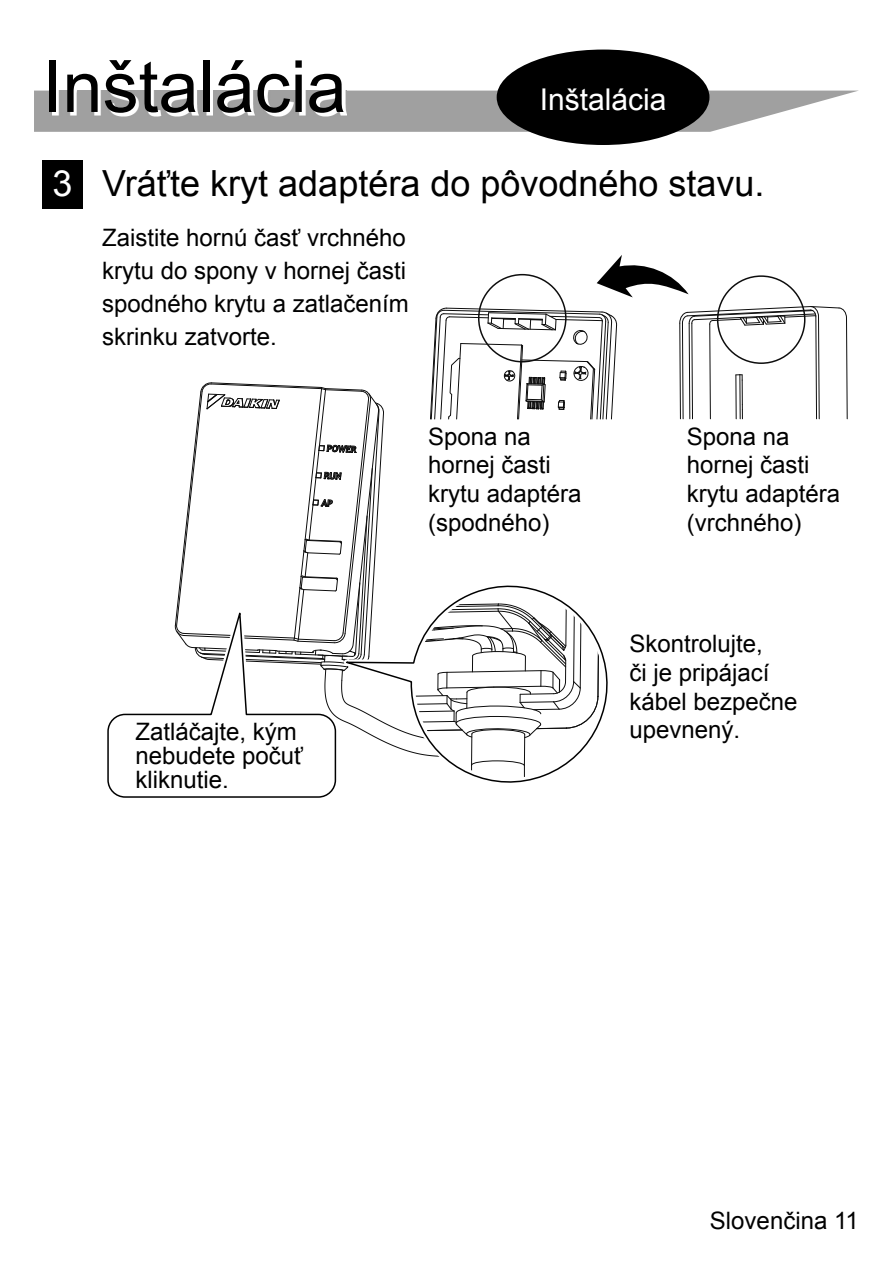
<style>
.page{position:relative;width:893px;height:1263px;background:#fff}
.page>*{position:absolute;margin:0;border:0;box-sizing:border-box;transform-origin:0 0}
.t1{font:72px "Arial";color:#000}
.t2{font:36px "Arial";color:#000}
.t3{font:30px "Arial";color:#fff}
.t4{font:24px/28.8px "Arial";color:#000}
.s1{color:#fff}
</style>
<div class="page">
<svg style="left:34px;top:91px;width:823px;height:41px"></svg>
<img style="left:52px;top:90px;width:295px;height:26px">
<div style="left:43px;top:160px;width:40px;height:48px;background:#000"></div>
<svg style="left:679px;top:306px;width:169px;height:113px"></svg>
<div style="left:717px;top:275px;width:88px;height:89px;border:2px solid #0d0d0d;border-radius:50%"></div>
<svg style="left:597px;top:255px;width:92px;height:42px"></svg>
<svg style="left:107px;top:308px;width:510px;height:490px"></svg>
<div style="left:497px;top:50px;width:212px;height:95px;background:#000;border-radius:50%"></div>
<h1 class="t1" style="left:43px;top:47px;width:306px">Inštalácia</h1>
<p class="t3" style="left:540px;top:83px;width:128px">Inštalácia</p>
<h2 class="t2" style="left:53px;top:164px;width:714px"><span class="s1">3</span> Vráťte kryt adaptéra do pôvodného stavu.</h2>
<p class="t4" style="left:102px;top:221px;width:308px;line-height:33px">Zaistite hornú časť vrchného krytu do spony v hornej časti spodného krytu a zatlačením skrinku zatvorte.</p>
<p class="t4" style="left:428px;top:422px;width:155px">Spona na hornej časti krytu adaptéra (spodného)</p>
<p class="t4" style="left:687px;top:422px;width:155px">Spona na hornej časti krytu adaptéra (vrchného)</p>
<p class="t4" style="left:629px;top:629px;width:170px">Skontrolujte,<br>či je pripájací kábel bezpečne</p>
<p class="t4" style="left:135px;top:717px;width:163px">Zatláčajte, kým</p>
<p class="t4" style="left:629px;top:716px;width:112px">upevnený.</p>
<p class="t4" style="left:135px;top:744px;width:169px;line-height:24px">nebudete počuť kliknutie.</p>
<p class="t4" style="left:710px;top:1206px;width:150px">Slovenčina 11</p>
</div>
